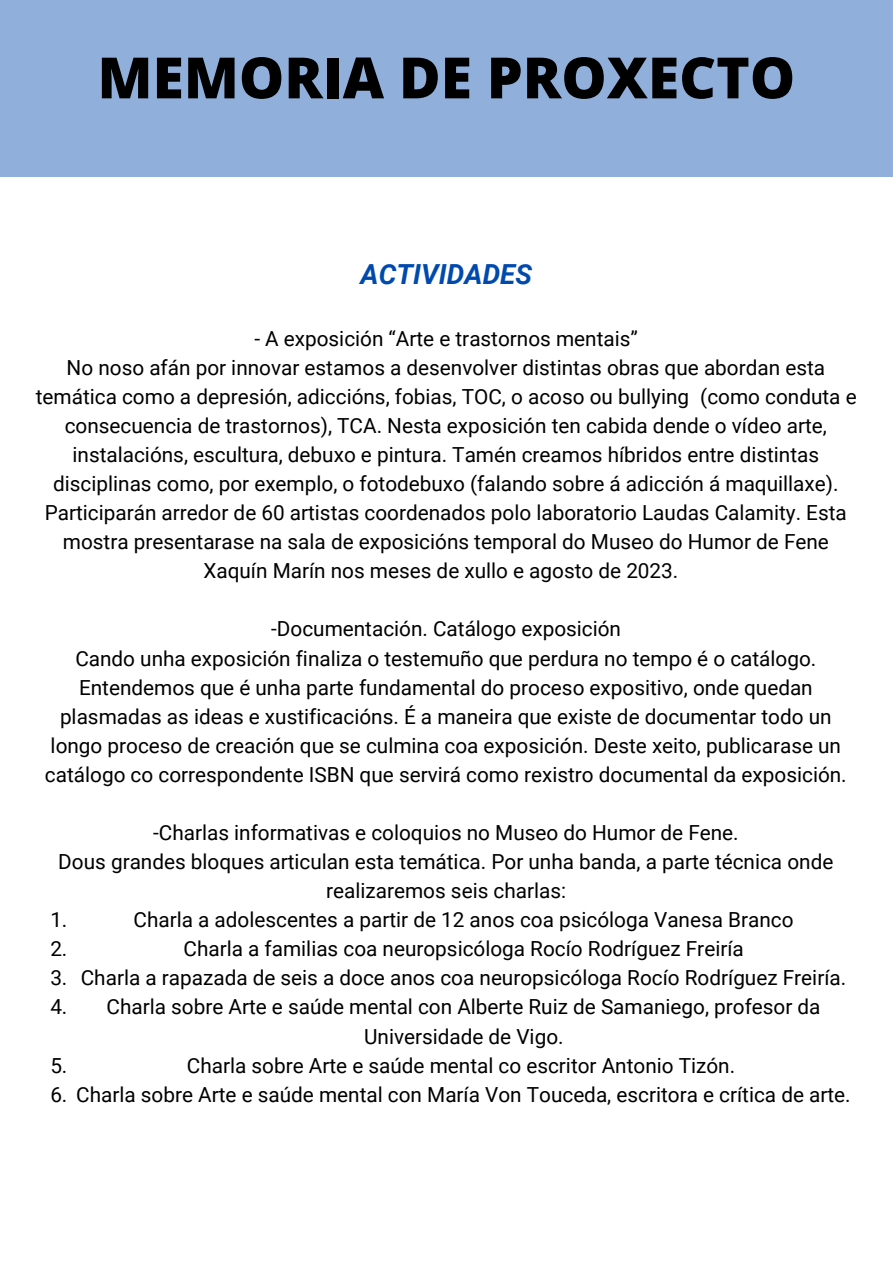
<style>
.page{position:relative;width:893px;height:1264px;background:#fff}
.page>*{position:absolute;margin:0;border:0;box-sizing:border-box;transform-origin:0 0}
.t1{font:800 57px "Open Sans";color:#000}
.t2{font:italic 700 27.6px "Roboto";color:#004aad}
.t3{font:20.7px/29.1px "Roboto";color:#000;text-align:center}
</style>
<div class="page">
<div style="left:0;top:0;width:892px;height:177px;background:#90b0db"></div>
<h1 class="t1" style="left:97px;top:37px;width:699px">MEMORIA DE PROXECTO</h1>
<h2 class="t2" style="left:360px;top:259px;width:173px">ACTIVIDADES</h2>
<p class="t3" style="left:36px;top:324px;width:822px">- A exposición “Arte e trastornos mentais”<br>No noso afán por innovar estamos a desenvolver distintas obras que abordan esta temática como a depresión, adiccións, fobias, TOC, o acoso ou bullying (como conduta e consecuencia de trastornos), TCA. Nesta exposición ten cabida dende o vídeo arte, instalacións, escultura, debuxo e pintura. Tamén creamos híbridos entre distintas disciplinas como, por exemplo, o fotodebuxo (falando sobre á adicción á maquillaxe).<br>Participarán arredor de 60 artistas coordenados polo laboratorio Laudas Calamity. Esta mostra presentarase na sala de exposicións temporal do Museo do Humor de Fene Xaquín Marín nos meses de xullo e agosto de 2023.</p>
<p class="t3" style="left:45px;top:615px;width:803px">-Documentación. Catálogo exposición<br>Cando unha exposición finaliza o testemuño que perdura no tempo é o catálogo.<br>Entendemos que é unha parte fundamental do proceso expositivo, onde quedan plasmadas as ideas e xustificacións. É a maneira que existe de documentar todo un longo proceso de creación que se culmina coa exposición. Deste xeito, publicarase un catálogo co correspondente ISBN que servirá como rexistro documental da exposición.</p>
<p class="t3" style="left:153px;top:818px;width:587px">-Charlas informativas e coloquios no Museo do Humor de Fene.</p>
<p class="t3" style="left:58px;top:847px;width:776px">Dous grandes bloques articulan esta temática. Por unha banda, a parte técnica onde</p>
<p class="t3" style="left:326px;top:876px;width:241px">realizaremos seis charlas:</p>
<p class="t3" style="left:50px;top:905px;width:19px">1.</p>
<p class="t3" style="left:50px;top:934px;width:19px">2.</p>
<p class="t3" style="left:50px;top:963px;width:19px">3.</p>
<p class="t3" style="left:50px;top:992px;width:19px">4.</p>
<p class="t3" style="left:81px;top:905px;width:766px">Charla a adolescentes a partir de 12 anos coa psicóloga Vanesa Branco<br>Charla a familias coa neuropsicóloga Rocío Rodríguez Freiría<br>Charla a rapazada de seis a doce anos coa neuropsicóloga Rocío Rodríguez Freiría.<br>Charla sobre Arte e saúde mental con Alberte Ruiz de Samaniego, profesor da Universidade de Vigo.<br>Charla sobre Arte e saúde mental co escritor Antonio Tizón.</p>
<p class="t3" style="left:50px;top:1080px;width:801px">6. Charla sobre Arte e saúde mental con María Von Touceda, escritora e crítica de arte.</p>
<p class="t3" style="left:50px;top:1050px;width:19px">5.</p>
</div>
